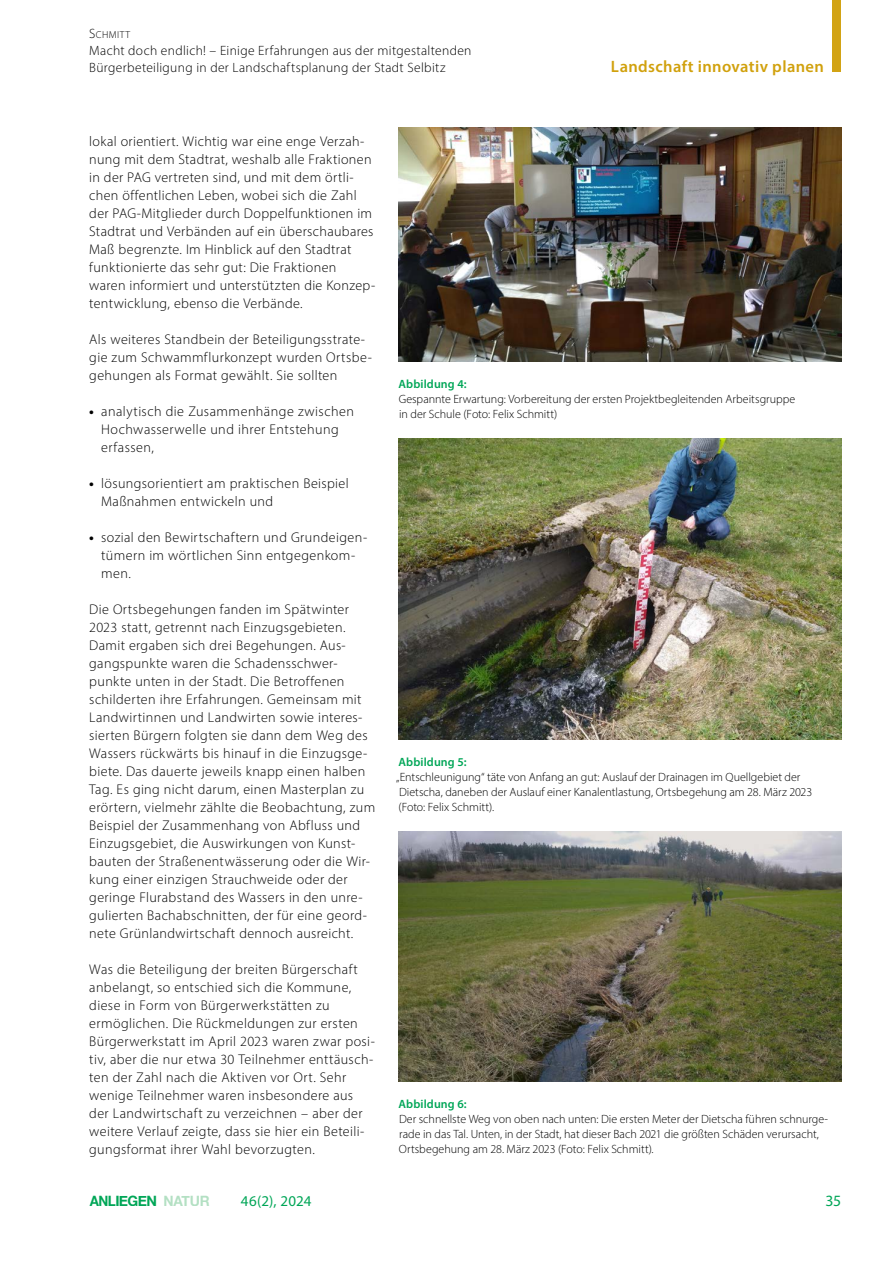
<style>
.page{position:relative;width:893px;height:1263px;background:#fff}
.page>*{position:absolute;margin:0;border:0;box-sizing:border-box;transform-origin:0 0}
.t1{font:600 16.5px "Myriad Pro";letter-spacing:.025em;color:#d1a10d}
.t2{font:15.75px "Myriad Pro";color:#00a657}
.t3{font:15px "Myriad Pro";letter-spacing:.005em;color:#00a657}
.t4{font:700 14.25px "Helvetica Neue";letter-spacing:-.035em;color:#00a657;scale:.94 1}
.P__Fließtext_2Sp{font:300 14.1px/18px "Myriad Pro";letter-spacing:.025em;color:#000}
.P__Fließtext_Aufzählungen{font:300 14.1px/18px "Myriad Pro";letter-spacing:.03em;color:#000}
.t5{font:300 13.5px/16.8px "Myriad Pro";letter-spacing:.025em;color:#000}
.Bildlegende_linksbündig{font:300 12px/15px "Myriad Pro";color:#000}
.Bildlegende_Headline_linksbündig{font:600 12px "Myriad Pro";letter-spacing:.01em;color:#00a657}
.t6{font:300 10.2px "Myriad Pro";letter-spacing:.04em;color:#000}
.s1{font-size:13.5px}
.s2{font-weight:700}
.s3{color:rgb(104 193 135/.5)}
</style>
<div class="page">
<div style="left:833px;top:0;width:8px;height:71px;background:#d2a314"></div>
<img style="left:399px;top:128px;width:442px;height:234px">
<img style="left:399px;top:439px;width:442px;height:301px">
<img style="left:399px;top:832px;width:442px;height:250px">
<p class="t6" style="left:89px;top:28px;width:42px"><span class="s1">S</span>chmitt</p>
<p class="t5" style="left:89px;top:42px;width:384px">Macht doch endlich! – Einige Erfahrungen aus der mitgestaltenden<br>Bürgerbeteiligung in der Landschaftsplanung der Stadt Selbitz</p>
<p class="t1" style="left:611px;top:55px;width:215px">Landschaft innovativ planen</p>
<p class="P__Fließtext_2Sp" style="left:89px;top:132px;width:287px">lokal orientiert. Wichtig war eine enge Verzah&shy;nung mit dem Stadtrat, weshalb alle Fraktionen in der PAG vertreten sind, und mit dem örtli&shy;chen öffentlichen Leben, wobei sich die Zahl der PAG-Mitglieder durch Doppelfunktionen im Stadtrat und Verbänden auf ein überschaubares Maß begrenzte. Im Hinblick auf den Stadtrat funktionierte das sehr gut: Die Fraktionen waren informiert und unterstützten die Konzep&shy;tentwicklung, ebenso die Verbände.</p>
<p class="P__Fließtext_2Sp" style="left:89px;top:330px;width:284px">Als weiteres Standbein der Beteiligungsstrate&shy;gie zum Schwammflurkonzept wurden Ortsbe&shy;gehungen als Format gewählt. Sie sollten</p>
<p class="P__Fließtext_Aufzählungen" style="left:101px;top:402px;width:254px;text-indent:-12px"><span class="s2">•</span> analytisch die Zusammenhänge zwischen<br>Hochwasserwelle und ihrer Entstehung erfassen,</p>
<p class="P__Fließtext_Aufzählungen" style="left:101px;top:474px;width:249px;text-indent:-12px"><span class="s2">•</span> lösungsorientiert am praktischen Beispiel<br>Maßnahmen entwickeln und</p>
<p class="P__Fließtext_Aufzählungen" style="left:101px;top:528px;width:268px;text-indent:-12px"><span class="s2">•</span> sozial den Bewirtschaftern und Grundeigen&shy;tümern im wörtlichen Sinn entgegenkom&shy;men.</p>
<p class="P__Fließtext_2Sp" style="left:89px;top:600px;width:287px">Die Ortsbegehungen fanden im Spätwinter 2023 statt, getrennt nach Einzugsgebieten.<br>Damit ergaben sich drei Begehungen. Aus&shy;gangspunkte waren die Schadensschwer&shy;punkte unten in der Stadt. Die Betroffenen schilderten ihre Erfahrungen. Gemeinsam mit Landwirtinnen und Landwirten sowie interes&shy;sierten Bürgern folgten sie dann dem Weg des Wassers rückwärts bis hinauf in die Einzugsge&shy;biete. Das dauerte jeweils knapp einen halben Tag. Es ging nicht darum, einen Masterplan zu erörtern, vielmehr zählte die Beobachtung, zum Beispiel der Zusammenhang von Abfluss und Einzugsgebiet, die Auswirkungen von Kunst&shy;bauten der Straßenentwässerung oder die Wir&shy;kung einer einzigen Strauchweide oder der geringe Flurabstand des Wassers in den unre&shy;gulierten Bachabschnitten, der für eine geord&shy;nete Grünlandwirtschaft dennoch ausreicht.</p>
<p class="P__Fließtext_2Sp" style="left:89px;top:960px;width:287px">Was die Beteiligung der breiten Bürgerschaft anbelangt, so entschied sich die Kommune, diese in Form von Bürgerwerkstätten zu ermöglichen. Die Rückmeldungen zur ersten Bürgerwerkstatt im April 2023 waren zwar posi&shy;tiv, aber die nur etwa 30 Teilnehmer enttäusch&shy;ten der Zahl nach die Aktiven vor Ort. Sehr wenige Teilnehmer waren insbesondere aus der Landwirtschaft zu verzeichnen – aber der weitere Verlauf zeigte, dass sie hier ein Beteili&shy;gungsformat ihrer Wahl bevorzugten.</p>
<p class="Bildlegende_Headline_linksbündig" style="left:398px;top:376px;width:70px">Abbildung 4:</p>
<p class="Bildlegende_linksbündig" style="left:399px;top:391px;width:398px">Gespannte Erwartung: Vorbereitung der ersten Projektbegleitenden Arbeitsgruppe in der Schule (Foto: Felix Schmitt)</p>
<p class="Bildlegende_Headline_linksbündig" style="left:398px;top:754px;width:70px">Abbildung 5:</p>
<p class="Bildlegende_linksbündig" style="left:396px;top:769px;width:418px">„Entschleunigung“ täte von Anfang an gut: Auslauf der Drainagen im Quellgebiet der<br>Dietscha, daneben der Auslauf einer Kanalentlastung, Ortsbegehung am 28. März 2023 (Foto: Felix Schmitt).</p>
<p class="Bildlegende_Headline_linksbündig" style="left:398px;top:1096px;width:70px">Abbildung 6:</p>
<p class="Bildlegende_linksbündig" style="left:399px;top:1111px;width:431px">Der schnellste Weg von oben nach unten: Die ersten Meter der Dietscha führen schnurge&shy;rade in das Tal. Unten, in der Stadt, hat dieser Bach 2021 die größten Schäden verursacht,<br>Ortsbegehung am 28. März 2023 (Foto: Felix Schmitt).</p>
<p class="t4" style="left:90px;top:1189px;width:129px">ANLIEGEN <span class="s3">NATUR</span></p>
<p class="t3" style="left:241px;top:1191px;width:72px">46(2), 2024</p>
<p class="t2" style="left:825px;top:1191px;width:17px">35</p>
</div>
